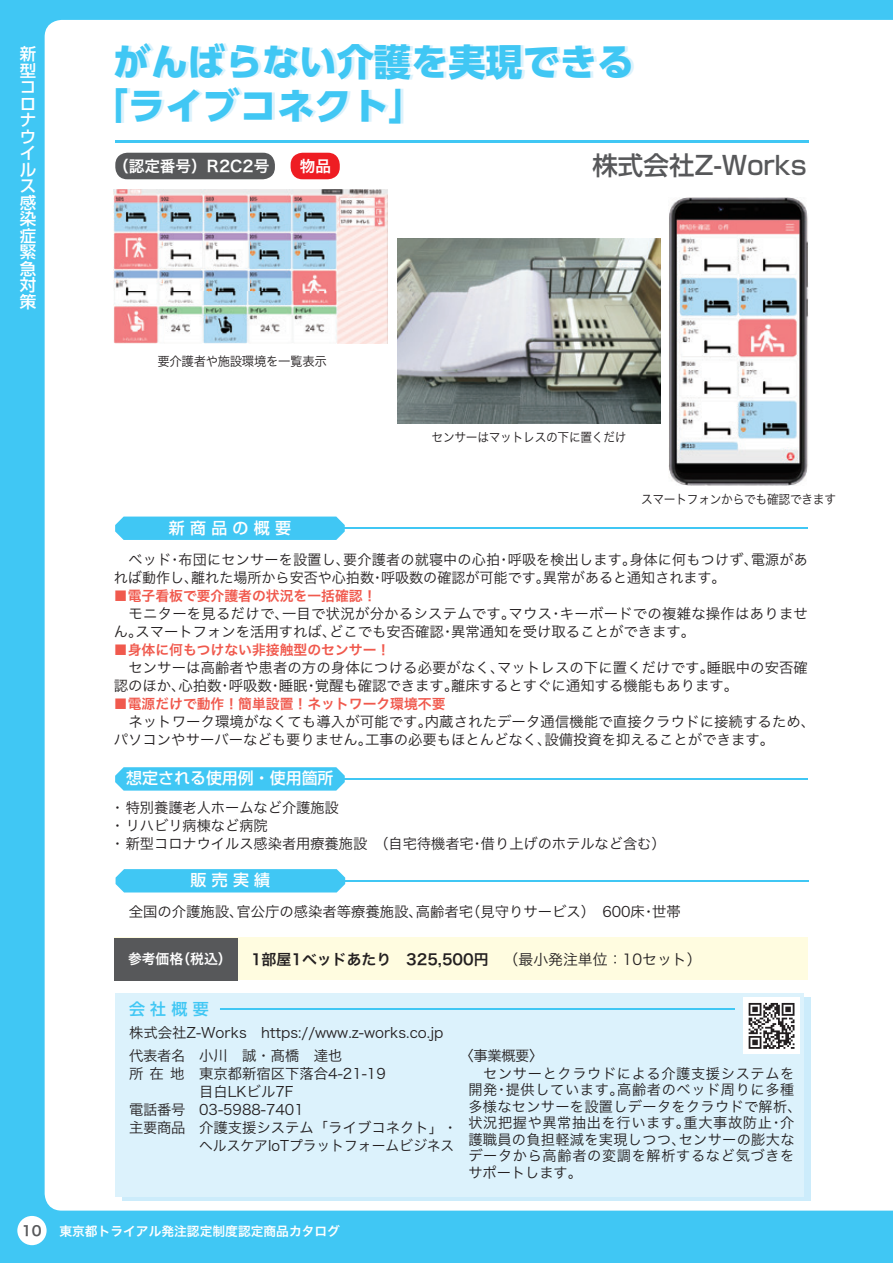
<style>
.page{position:relative;width:893px;height:1263px;background:#40c7f4}
.page>*{position:absolute;margin:0;border:0;box-sizing:border-box;transform-origin:0 0}
.t1{font:37.2px/44.7px "UD Shin Go Pro Heavy 90 pv RKSJ H";color:#40c7f4}
.t2{font:25.5px "Shin Go Pro Medium 90 pv RKSJ H";color:#57585a}
.t3{font:16.5px/16.5px "Shin Go Pro Medium 90 pv RKSJ V";color:#fff}
.t4{font:15.9px "Shin Go Pro Medium 90 pv RKSJ H";color:#fff}
.t5{font:15.9px "Shin Go Pro Medium 90 pv RKSJ H";color:#40c7f4}
.t6{font:15.6px "Hira Kaku Pro W6 90 pv RKSJ H";color:#fff}
.t7{font:14.85px "Hira Kaku Pro W6 90 pv RKSJ H";color:#231f20}
.t8{font:14.4px/18px "Hira Kaku Pro W3 90 pv RKSJ H";color:#231f20}
.t9{font:14.4px/16.5px "Hira Kaku Pro W3 90 pv RKSJ H";letter-spacing:.045em;color:#231f20}
.t10{font:14.4px/18px "Hira Kaku Pro W3 90 pv RKSJ H";letter-spacing:.02em;color:#231f20}
.t11{font:14.4px/18px "Hira Kaku Pro W3 90 pv RKSJ H";letter-spacing:-.025em;color:#231f20}
.t12{font:13.8px "Hira Kaku Pro W6 90 pv RKSJ H";color:#f0594d}
.t13{font:13.8px "Hira Kaku Pro W6 90 pv RKSJ H";color:#fff}
.t14{font:13.8px "Hira Kaku Pro W6 90 pv RKSJ H";color:#57585a}
.t15{font:12.75px "Hira Kaku Pro W3 90 pv RKSJ H";letter-spacing:-.025em;color:#231f20;scale:.92 1}
.t16{font:12.75px "Hira Kaku Pro W6 90 pv RKSJ H";color:#fff}
.t17{font:12.75px "Hira Kaku Pro W3 90 pv RKSJ H";letter-spacing:-.025em;color:#231f20}
.s1{font-family:"Hira Kaku Pro W3 90 pv RKSJ H"}
</style>
<div class="page">
<div style="left:45px;top:20px;width:848px;height:1190px;background:#fff"></div>
<div style="left:17px;top:1216px;width:30px;height:29px;background:#fff;border-radius:50%"></div>
<div style="left:291px;top:153px;width:49px;height:26px;background:#ee1d23;border-radius:12px"></div>
<div style="left:115px;top:153px;width:160px;height:26px;background:#57585a;border-radius:12px"></div>
<hr style="left:115px;top:140px;width:694px;height:2px;background:#40c7f4">
<div style="left:122px;top:997px;width:689px;height:204px;background:#ccecfb"></div>
<div style="left:115px;top:993px;width:689px;height:204px;background:#dcf2fc"></div>
<hr style="left:220px;top:1008px;width:514px;height:2px;background:#40c7f4">
<hr style="left:121px;top:527px;width:687px;height:2px;background:#40c7f4">
<svg style="left:115px;top:516px;width:230px;height:24px"></svg>
<hr style="left:121px;top:778px;width:687px;height:2px;background:#40c7f4">
<svg style="left:115px;top:767px;width:230px;height:24px"></svg>
<hr style="left:122px;top:880px;width:686px;height:1px;background:#40c7f4">
<svg style="left:116px;top:869px;width:229px;height:23px"></svg>
<div style="left:115px;top:938px;width:693px;height:42px;background:#fffce0"></div>
<div style="left:115px;top:938px;width:123px;height:42px;background:#57585a"></div>
<img style="left:114px;top:189px;width:274px;height:154px">
<img style="left:397px;top:238px;width:264px;height:185px">
<img style="left:668px;top:197px;width:141px;height:288px">
<div style="left:743px;top:997px;width:57px;height:57px;background:#fff"></div>
<svg style="left:749px;top:1003px;width:45px;height:46px"></svg>
<p class="t3" style="left:20px;top:44px;width:18px">新型コロナウイルス感染症緊急対策</p>
<h1 class="t1" style="left:91px;top:38px;width:545px;text-indent:23px">がんばらない介護を実現できる「ライブコネクト」</h1>
<p class="t6" style="left:113px;top:152px;width:158px">（認定番号）R2C2号</p>
<h2 class="t2" style="left:592px;top:144px;width:216px">株式会社Z-Works</h2>
<p class="t6" style="left:300px;top:152px;width:33px">物品</p>
<p class="t17" style="left:157px;top:350px;width:171px">要介護者や施設環境を一覧表示</p>
<p class="t15" style="left:432px;top:426px;width:214px">センサーはマットレスの下に置くだけ</p>
<p class="t14" style="left:22px;top:1218px;width:21px">10</p>
<p class="t15" style="left:641px;top:488px;width:214px">スマートフォンからでも確認できます</p>
<p class="t4" style="left:169px;top:514px;width:124px">新 商 品 の 概 要</p>
<p class="t8" style="left:114px;top:550px;width:696px;text-indent:15px">ベッド・布団にセンサーを設置し、要介護者の就寝中の心拍・呼吸を検出します。身体に何もつけず、電源があれば動作し、離れた場所から安否や心拍数・呼吸数の確認が可能です。異常があると通知されます。</p>
<p class="t12" style="left:114px;top:583px;width:264px">■電子看板で要介護者の状況を一括確認！</p>
<p class="t10" style="left:114px;top:604px;width:696px">　モニターを見るだけで、一目で状況が分かるシステムです。マウス・キーボードでの複雑な操作はありません。スマートフォンを活用すれば、どこでも安否確認・異常通知を受け取ることができます。</p>
<p class="t12" style="left:114px;top:637px;width:278px">■身体に何もつけない非接触型のセンサー！</p>
<p class="t8" style="left:114px;top:658px;width:696px">　センサーは高齢者や患者の方の身体につける必要がなく、マットレスの下に置くだけです。睡眠中の安否確認のほか、心拍数・呼吸数・睡眠・覚醒も確認できます。離床するとすぐに通知する機能もあります。</p>
<p class="t12" style="left:114px;top:691px;width:333px">■電源だけで動作！簡単設置！ネットワーク環境不要</p>
<p class="t8" style="left:114px;top:712px;width:703px">　ネットワーク環境がなくても導入が可能です。内蔵されたデータ通信機能で直接クラウドに接続するため、パソコンやサーバーなども要りません。工事の必要もほとんどなく、設備投資を抑えることができます。</p>
<p class="t4" style="left:126px;top:765px;width:209px">想定される使用例・使用箇所</p>
<p class="t8" style="left:110px;top:797px;width:557px">・ 特別養護老人ホームなど介護施設<br>・ リハビリ病棟など病院<br>・ 新型コロナウイルス感染者用療養施設　（自宅待機者宅・借り上げのホテルなど含む）</p>
<p class="t4" style="left:191px;top:867px;width:81px">販 売 実 績</p>
<p class="t8" style="left:114px;top:902px;width:568px">　全国の介護施設、官公庁の感染者等療養施設、高齢者宅（見守りサービス）　600床・世帯</p>
<p class="t13" style="left:128px;top:946px;width:105px">参考価格（税込）</p>
<p class="t7" style="left:251px;top:945px;width:452px">1部屋1ベッドあたり　325,500円<span class="s1">　（最小発注単位：10セット）</span></p>
<p class="t5" style="left:129px;top:996px;width:81px">会 社 概 要</p>
<p class="t8" style="left:129px;top:1020px;width:316px;line-height:22.6px">株式会社Z-Works　https://www.z-works.co.jp代表者名</p>
<p class="t8" style="left:129px;top:1063px;width:57px">所 在 地</p>
<p class="t11" style="left:129px;top:1099px;width:58px">電話番号主要商品</p>
<p class="t8" style="left:199px;top:1045px;width:260px">小川　誠・髙橋　達也<br>東京都新宿区下落合4-21-19<br>目白LKビル7F<br>03-5988-7401<br>介護支援システム「ライブコネクト」・ヘルスケアIoTプラットフォームビジネス</p>
<p class="t8" style="left:460px;top:1045px;width:85px">〈事業概要〉</p>
<p class="t9" style="left:468px;top:1064px;width:335px;text-indent:15px">センサーとクラウドによる介護支援システムを開発・提供しています。高齢者のベッド周りに多種多様なセンサーを設置しデータをクラウドで解析、状況把握や異常抽出を行います。重大事故防止・介護職員の負担軽減を実現しつつ、センサーの膨大なデータから高齢者の変調を解析するなど気づきをサポートします。</p>
<p class="t16" style="left:59px;top:1220px;width:282px">東京都トライアル発注認定制度認定商品カタログ</p>
</div>
